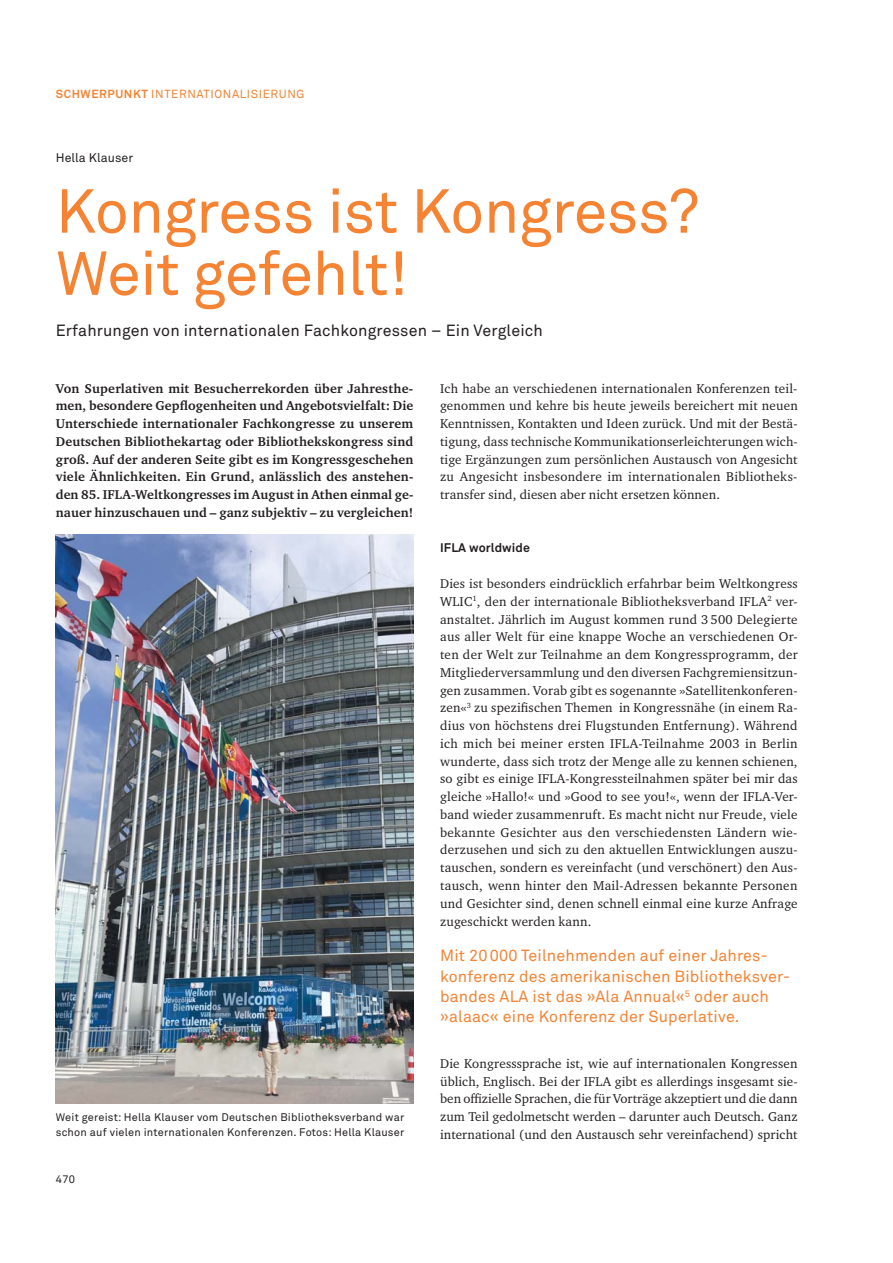
<style>
.page{position:relative;width:893px;height:1263px;background:#fff}
.page>*{position:absolute;margin:0;border:0;box-sizing:border-box;transform-origin:0 0}
.t1{font:61.2px/62.2px "Akkurat Pro";letter-spacing:-.01em;color:#f48334}
.t2{font:16.05px/20.4px "Akkurat Pro";letter-spacing:.01em;color:#f48334}
.t3{font:16.05px "Akkurat Pro";letter-spacing:.01em;color:#231f20}
.t4{font:13.05px/17.7px "Charter ITC Pro";letter-spacing:.01em;color:#231f20;text-align:justify}
.t5{font:700 13.05px/17.7px "Charter ITC Pro";letter-spacing:.01em;color:#231f20;text-align:justify}
.t6{font:700 12.45px "Akkurat Pro";letter-spacing:.01em;color:#231f20}
.t7{font:12.45px "Akkurat Pro";letter-spacing:.005em;color:#231f20}
.t8{font:11.7px "Akkurat Pro";letter-spacing:.05em;color:#f48334}
.t9{font:10.95px/14.5px "Akkurat Pro";letter-spacing:.02em;color:#231f20}
.s1{font-weight:700}
</style>
<div class="page">
<img style="left:56px;top:535px;width:357px;height:568px">
<p class="t8" style="left:56px;top:89px;width:250px"><span class="s1">SCHWERPUNKT</span> INTERNATIONALISIERUNG</p>
<p class="t7" style="left:56px;top:153px;width:79px">Hella Klauser</p>
<h1 class="t1" style="left:56px;top:187px;width:645px">Kongress ist Kongress?<br>Weit gefehlt!</h1>
<p class="t3" style="left:56px;top:324px;width:489px">Erfahrungen von internationalen Fachkongressen – Ein Vergleich</p>
<p class="t5" style="left:56px;top:380px;width:359px">Von Superlativen mit Besucherrekorden über Jahresthe&shy;men, besondere Gepflogenheiten und Angebotsvielfalt: Die Unterschiede internationaler Fachkongresse zu unserem Deutschen Bibliothekartag oder Bibliothekskongress sind groß. Auf der anderen Seite gibt es im Kongressgeschehen viele Ähnlichkeiten. Ein Grund, anlässlich des anstehen&shy;den 85. IFLA-Weltkongresses im August in Athen einmal ge&shy;nauer hinzuschauen und – ganz subjektiv – zu vergleichen!</p>
<p class="t4" style="left:440px;top:380px;width:359px">Ich habe an verschiedenen internationalen Konferenzen teil&shy;genommen und kehre bis heute jeweils bereichert mit neuen Kenntnissen, Kontakten und Ideen zurück. Und mit der Bestä&shy;tigung, dass technische Kommunikationserleichterungen wich&shy;tige Ergänzungen zum persönlichen Austausch von Angesicht zu Angesicht insbesondere im internationalen Bibliotheks&shy;transfer sind, diesen aber nicht ersetzen können.</p>
<p class="t6" style="left:440px;top:544px;width:91px">IFLA worldwide</p>
<p class="t4" style="left:440px;top:575px;width:359px">Dies ist besonders eindrücklich erfahrbar beim Weltkongress WLIC<sup>1</sup>, den der internationale Bibliotheksverband IFLA<sup>2</sup> ver&shy;anstaltet. Jährlich im August kommen rund 3 500 Delegierte aus aller Welt für eine knappe Woche an verschiedenen Or&shy;ten der Welt zur Teilnahme an dem Kongressprogramm, der Mitgliederversammlung und den diversen Fachgremiensitzun&shy;gen zusammen. Vorab gibt es sogenannte »Satellitenkonferen&shy;zen«<sup>3</sup> zu spezifischen Themen in Kongressnähe (in einem Ra&shy;dius von höchstens drei Flugstunden Entfernung). Während ich mich bei meiner ersten IFLA-Teilnahme 2003 in Berlin wunderte, dass sich trotz der Menge alle zu kennen schienen, so gibt es einige IFLA-Kongressteilnahmen später bei mir das gleiche »Hallo!« und »Good to see you!«, wenn der IFLA-Ver&shy;band wieder zusammenruft. Es macht nicht nur Freude, viele bekannte Gesichter aus den verschiedensten Ländern wie&shy;derzusehen und sich zu den aktuellen Entwicklungen auszu&shy;tauschen, sondern es vereinfacht (und verschönert) den Aus&shy;tausch, wenn hinter den Mail-Adressen bekannte Personen und Gesichter sind, denen schnell einmal eine kurze Anfrage zugeschickt werden kann.</p>
<p class="t2" style="left:440px;top:947px;width:351px">Mit 20 000 Teilnehmenden auf einer Jahres&shy;konferenz des amerikanischen Bibliotheksver&shy;bandes ALA ist das »Ala Annual«<sup>5</sup> oder auch »alaac« eine Konferenz der Superlative.</p>
<p class="t4" style="left:440px;top:1055px;width:359px">Die Kongresssprache ist, wie auf internationalen Kongressen üblich, Englisch. Bei der IFLA gibt es allerdings insgesamt sie&shy;ben offizielle Sprachen, die für Vorträge akzeptiert und die dann zum Teil gedolmetscht werden – darunter auch Deutsch. Ganz international (und den Austausch sehr vereinfachend) spricht</p>
<p class="t9" style="left:56px;top:1111px;width:350px">Weit gereist: Hella Klauser vom Deutschen Bibliotheksverband war schon auf vielen internationalen Konferenzen. Fotos: Hella Klauser</p>
<p class="t9" style="left:56px;top:1173px;width:21px">470</p>
</div>
